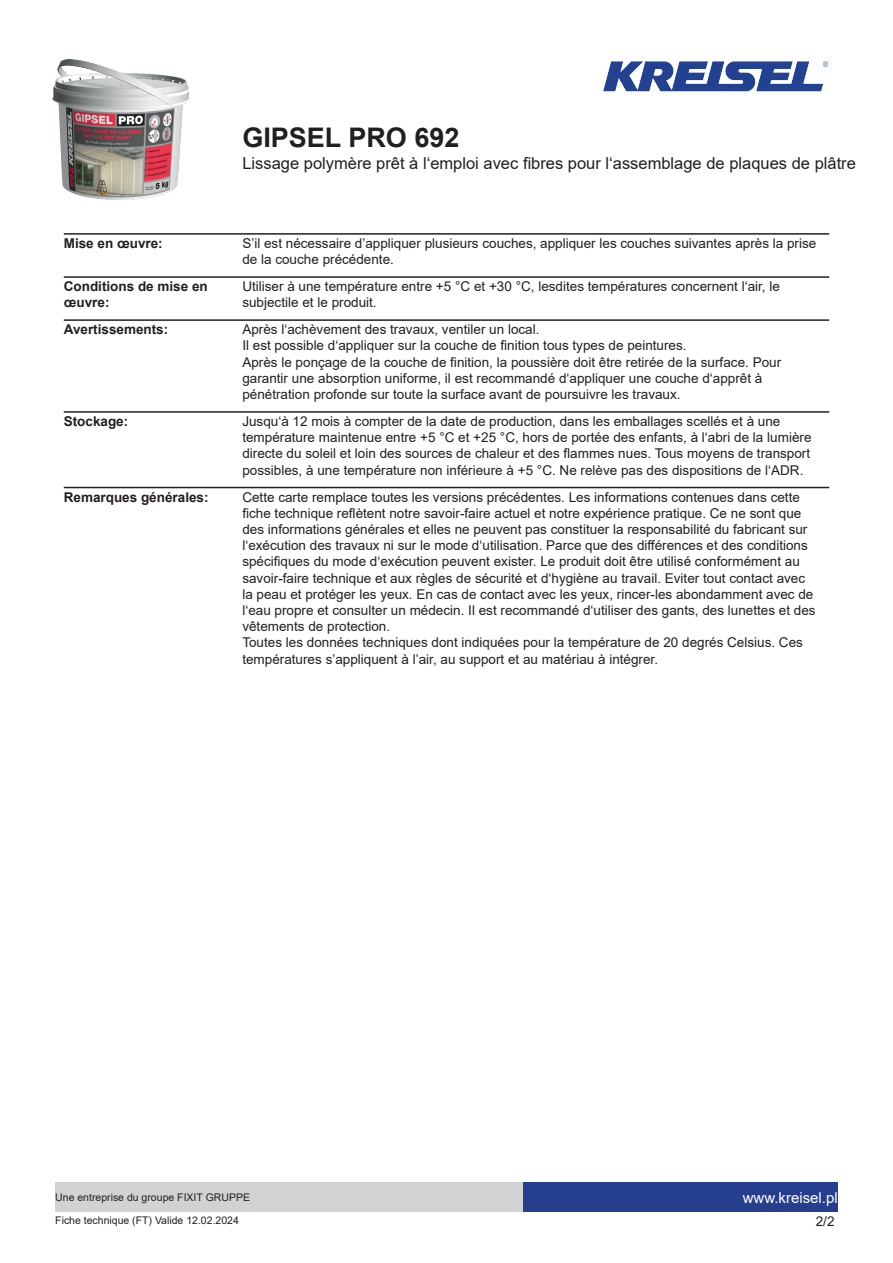
<style>
.page{position:relative;width:893px;height:1263px;background:#fff}
.page>*{position:absolute;margin:0;border:0;box-sizing:border-box;transform-origin:0 0}
.t1{font:700 27px "Arial";color:#231f20}
.t2{font:16.5px "Arial";color:#231f20}
.t3{font:15px "Arial";color:#fff}
.t4{font:13.5px/16.2px "Arial";color:#231f20}
.t5{font:700 13.5px/16.2px "Arial";color:#231f20}
.t6{font:10.5px "Arial";color:#231f20}
</style>
<div class="page">
<img style="left:53px;top:60px;width:137px;height:140px">
<img style="left:603px;top:61px;width:226px;height:31px">
<div style="left:523px;top:1182px;width:315px;height:30px;background:#253f8e"></div>
<div style="left:55px;top:1182px;width:468px;height:30px;background:#d1d2d4"></div>
<hr style="left:64px;top:233px;width:765px;height:2px;background:#231f20">
<hr style="left:64px;top:276px;width:765px;height:2px;background:#231f20">
<hr style="left:64px;top:319px;width:765px;height:2px;background:#231f20">
<hr style="left:64px;top:411px;width:765px;height:2px;background:#231f20">
<hr style="left:64px;top:487px;width:765px;height:1px;background:#231f20">
<h1 class="t1" style="left:242px;top:119px;width:219px">GIPSEL PRO 692</h1>
<p class="t2" style="left:242px;top:152px;width:615px">Lissage polymère prêt à l‘emploi avec fibres pour l‘assemblage de plaques de plâtre</p>
<p class="t5" style="left:64px;top:235px;width:101px">Mise en œuvre:</p>
<p class="t4" style="left:242px;top:235px;width:575px">S’il est nécessaire d’appliquer plusieurs couches, appliquer les couches suivantes après la prise de la couche précédente.</p>
<p class="t5" style="left:64px;top:278px;width:146px">Conditions de mise en œuvre:</p>
<p class="t4" style="left:242px;top:278px;width:539px">Utiliser à une température entre +5 °C et +30 °C, lesdites températures concernent l‘air, le subjectile et le produit.</p>
<p class="t5" style="left:64px;top:321px;width:106px">Avertissements:</p>
<p class="t4" style="left:242px;top:321px;width:540px">Après l‘achèvement des travaux, ventiler un local.<br>Il est possible d‘appliquer sur la couche de finition tous types de peintures.<br>Après le ponçage de la couche de finition, la poussière doit être retirée de la surface. Pour garantir une absorption uniforme, il est recommandé d‘appliquer une couche d‘apprêt à pénétration profonde sur toute la surface avant de poursuivre les travaux.</p>
<p class="t5" style="left:64px;top:413px;width:66px">Stockage:</p>
<p class="t4" style="left:242px;top:413px;width:571px">Jusqu‘à 12 mois à compter de la date de production, dans les emballages scellés et à une température maintenue entre +5 °C et +25 °C, hors de portée des enfants, à l‘abri de la lumière directe du soleil et loin des sources de chaleur et des flammes nues. Tous moyens de transport possibles, à une température non inférieure à +5 °C. Ne relève pas des dispositions de l‘ADR.</p>
<p class="t5" style="left:64px;top:489px;width:146px">Remarques générales:</p>
<p class="t4" style="left:242px;top:489px;width:575px">Cette carte remplace toutes les versions précédentes. Les informations contenues dans cette fiche technique reflètent notre savoir-faire actuel et notre expérience pratique. Ce ne sont que des informations générales et elles ne peuvent pas constituer la responsabilité du fabricant sur l‘exécution des travaux ni sur le mode d‘utilisation. Parce que des différences et des conditions spécifiques du mode d‘exécution peuvent exister. Le produit doit être utilisé conformément au savoir-faire technique et aux règles de sécurité et d‘hygiène au travail. Eviter tout contact avec la peau et protéger les yeux. En cas de contact avec les yeux, rincer-les abondamment avec de l‘eau propre et consulter un médecin. Il est recommandé d‘utiliser des gants, des lunettes et des vêtements de protection.<br>Toutes les données techniques dont indiquées pour la température de 20 degrés Celsius. Ces températures s’appliquent à l’air, au support et au matériau à intégrer.</p>
<p class="t6" style="left:55px;top:1190px;width:196px">Une entreprise du groupe FIXIT GRUPPE</p>
<p class="t3" style="left:743px;top:1187px;width:97px">www.kreisel.pl</p>
<p class="t6" style="left:55px;top:1213px;width:185px">Fiche technique (FT) Valide 12.02.2024</p>
<p class="t4" style="left:816px;top:1213px;width:20px">2/2</p>
</div>
